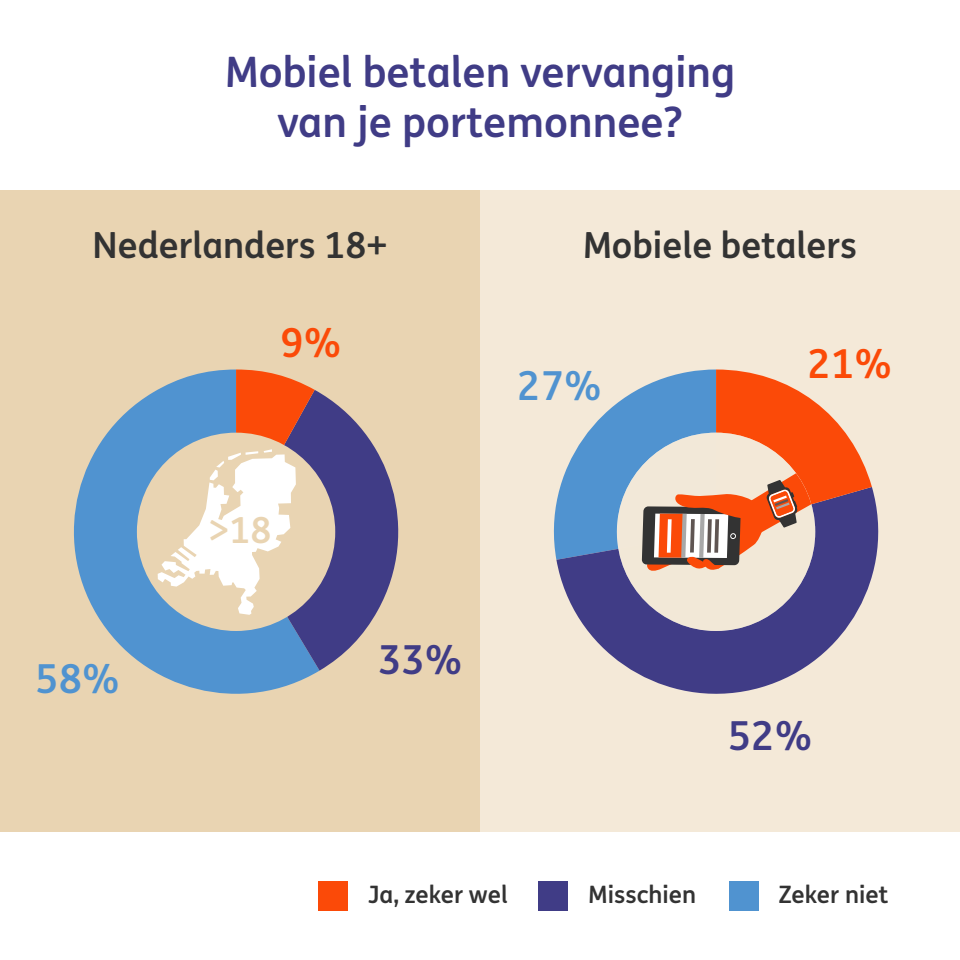
<style>
.page{position:relative;width:960px;height:960px;background:#fff}
.page>*{position:absolute;margin:0;border:0;box-sizing:border-box;transform-origin:0 0}
.t1{font:700 42px/50px "ING Me";color:#403c86;text-align:center}
.t2{font:700 40px "ING Me";color:#403c86}
.t3{font:700 40px "ING Me";color:#5093d0}
.t4{font:700 40px "ING Me";color:#fb4a08}
.t5{font:700 36px "ING Me";color:#333}
.t6{font:700 36px "ING Me";color:#e9d4b2}
.t7{font:700 24px "ING Me";color:#333}
</style>
<div class="page">
<div style="left:480px;top:190px;width:480px;height:642px;background:#f4e9d8"></div>
<svg style="left:559px;top:487px;width:320px;height:207px;fill:#403c86"></svg>
<div style="left:0;top:190px;width:480px;height:642px;background:#e9d4b2"></div>
<svg style="left:73px;top:389px;width:246px;height:305px;fill:#5093d0"></svg>
<svg style="left:236px;top:390px;width:163px;height:281px;fill:#403c86"></svg>
<div style="left:137px;top:433px;width:198px;height:198px;background:#e9d4b2;border-radius:50%"></div>
<div style="left:617px;top:433px;width:198px;height:198px;background:#f2e8d7;border-radius:50%"></div>
<svg style="left:553px;top:370px;width:319px;height:202px"></svg>
<svg style="left:158px;top:370px;width:157px;height:245px"></svg>
<div style="left:318px;top:881px;width:30px;height:30px;background:#fb4a08"></div>
<div style="left:538px;top:881px;width:30px;height:30px;background:#403c86"></div>
<div style="left:729px;top:881px;width:30px;height:30px;background:#5093d0"></div>
<p class="t1" style="left:225px;top:45px;width:512px">Mobiel betalen vervanging van je portemonnee?</p>
<p class="t5" style="left:93px;top:216px;width:296px">Nederlanders 18+</p>
<p class="t3" style="left:35px;top:646px;width:86px">58%</p>
<p class="t4" style="left:280px;top:310px;width:62px">9%</p>
<p class="t6" style="left:209px;top:501px;width:64px">&gt;18</p>
<p class="t2" style="left:378px;top:628px;width:86px">33%</p>
<p class="t5" style="left:583px;top:216px;width:276px">Mobiele betalers</p>
<p class="t3" style="left:518px;top:353px;width:86px">27%</p>
<p class="t4" style="left:808px;top:331px;width:86px">21%</p>
<p class="t2" style="left:728px;top:703px;width:86px">52%</p>
<p class="t7" style="left:368px;top:875px;width:141px">Ja, zeker wel</p>
<p class="t7" style="left:588px;top:875px;width:110px">Misschien</p>
<p class="t7" style="left:779px;top:875px;width:111px">Zeker niet</p>
</div>
